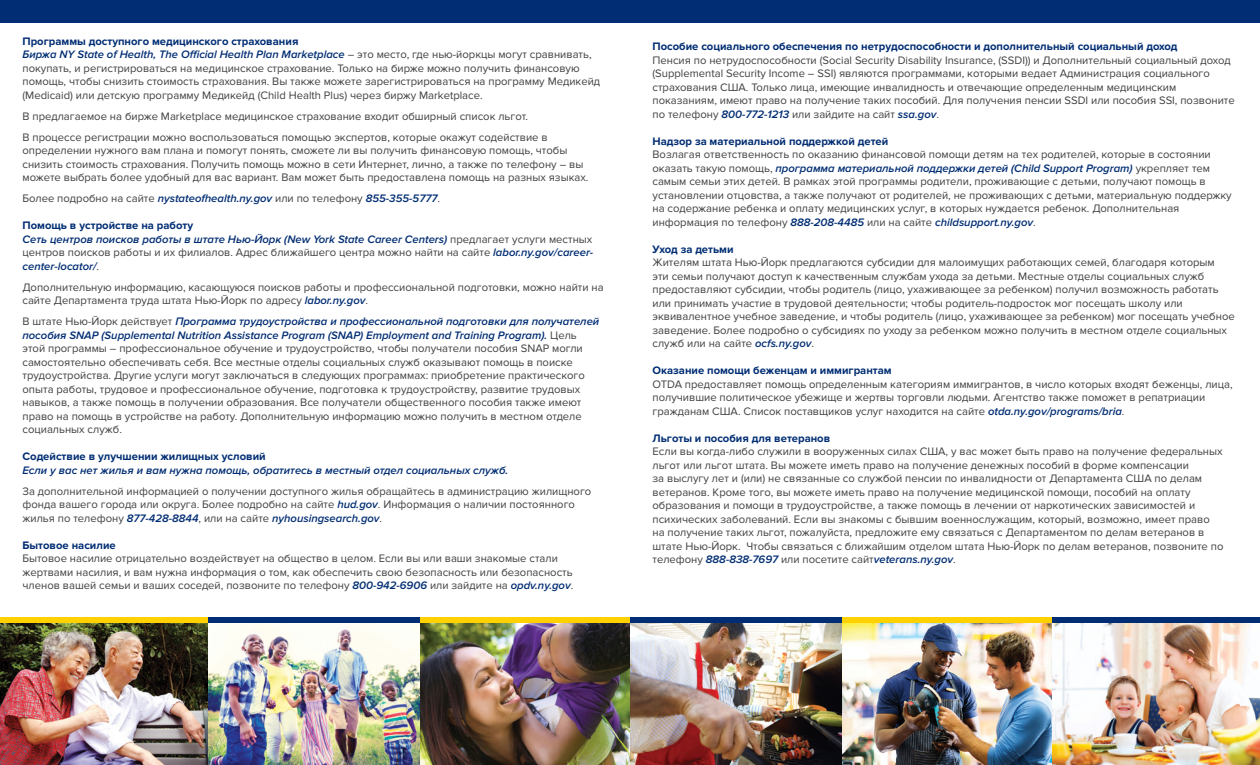
<style>
.page{position:relative;width:1260px;height:765px;background:#fff}
.page>*{position:absolute;margin:0;border:0;box-sizing:border-box;transform-origin:0 0}
.t1{font:11.25px/13.5px "Proxima Nova";color:#414042}
.t2{font:italic 600 11.25px/13.5px "Proxima Nova";color:#002d73}
.t3{font:700 11.25px "Proxima Nova";color:#002d73}
.s1{font-weight:700;color:#002d73}
.s2{font-weight:600;font-style:italic;color:#002d73}
.s3{font-weight:700;font-style:normal}
.s4{font-weight:400;font-style:normal;color:#414042}
</style>
<div class="page">
<div style="left:0;top:0;width:1260px;height:22px;background:#002d73"></div>
<img style="left:0;top:623px;width:1260px;height:142px">
<div style="left:0;top:618px;width:208px;height:5px;background:#ffd100"></div>
<div style="left:419px;top:618px;width:211px;height:5px;background:#ffd100"></div>
<div style="left:841px;top:618px;width:211px;height:5px;background:#ffd100"></div>
<div style="left:208px;top:618px;width:211px;height:5px;background:#002d73"></div>
<div style="left:630px;top:618px;width:211px;height:5px;background:#002d73"></div>
<div style="left:1052px;top:618px;width:208px;height:5px;background:#002d73"></div>
<p class="t1" style="left:22px;top:35px;width:579px"><span class="s1">Программы доступного медицинского страхования<br></span><span class="s2">Биржа NY State of Health, The Official Health Plan Marketplace</span> – это место, где нью-йоркцы могут сравнивать, покупать, и регистрироваться на медицинское страхование. Только на бирже можно получить финансовую помощь, чтобы снизить стоимость страхования. Вы также можете зарегистрироваться на программу Медикейд (Medicaid) или детскую программу Медикейд (Child Health Plus) через биржу Marketplace.</p>
<p class="t1" style="left:22px;top:106px;width:527px;line-height:21px">В предлагаемое на бирже Marketplace медицинское страхование входит обширный список льгот.<br>В процессе регистрации можно воспользоваться помощью экспертов, которые окажут содействие в</p>
<p class="t1" style="left:22px;top:144px;width:568px">определении нужного вам плана и помогут понять, сможете ли вы получить финансовую помощь, чтобы снизить стоимость страхования. Получить помощь можно в сети Интернет, лично, а также по телефону – вы можете выбрать более удобный для вас вариант. Вам может быть предоставлена помощь на разных языках.</p>
<p class="t1" style="left:22px;top:192px;width:419px">Более подробно на сайте <span class="s2">nystateofhealth.ny.gov</span> или по телефону <span class="s2">855-355-5777</span>.</p>
<p class="t2" style="left:22px;top:219px;width:572px"><span class="s3">Помощь в устройстве на работу<br></span>Сеть центров поисков работы в штате Нью-Йорк (New York State Career Centers) <span class="s4">предлагает услуги местных центров поисков работы и их филиалов. Адрес ближайшего центра можно найти на сайте</span> labor.ny.gov/career&shy;center-locator/<span class="s4">.</span></p>
<p class="t1" style="left:22px;top:281px;width:583px">Дополнительную информацию, касающуюся поисков работы и профессиональной подготовки, можно найти на сайте Департамента труда штата Нью-Йорк по адресу <span class="s2">labor.ny.gov</span>.</p>
<p class="t1" style="left:22px;top:315px;width:578px">В штате Нью-Йорк действует <span class="s2">Программа трудоустройства и профессиональной подготовки для получателей пособия SNAP (Supplemental Nutrition Assistance Program (SNAP) Employment and Training Program).</span> Цель этой программы – профессиональное обучение и трудоустройство, чтобы получатели пособия SNAP могли самостоятельно обеспечивать себя. Все местные отделы социальных служб оказывают помощь в поиске трудоустройства. Другие услуги могут заключаться в следующих программах: приобретение практического опыта работы, трудовое и профессиональное обучение, подготовка к трудоустройству, развитие трудовых навыков, а также помощь в получении образования. Все получатели общественного пособия также имеют право на помощь в устройстве на работу. Дополнительную информацию можно получить в местном отделе социальных служб.</p>
<p class="t3" style="left:22px;top:450px;width:245px">Содействие в улучшении жилищных условий</p>
<p class="t2" style="left:22px;top:464px;width:487px">Если у вас нет жилья и вам нужна помощь, обратитесь в местный отдел социальных служб.</p>
<p class="t1" style="left:22px;top:485px;width:570px">За дополнительной информацией о получении доступного жилья обращайтесь в администрацию жилищного фонда вашего города или округа. Более подробно на сайте <span class="s2">hud.gov</span>. Информация о наличии постоянного жилья по телефону <span class="s2">877-428-8844</span>, или на сайте <span class="s2">nyhousingsearch.gov</span>.</p>
<p class="t3" style="left:22px;top:539px;width:95px">Бытовое насилие</p>
<p class="t1" style="left:22px;top:552px;width:552px">Бытовое насилие отрицательно воздействует на общество в целом. Если вы или ваши знакомые стали жертвами насилия, и вам нужна информация о том, как обеспечить свою безопасность или безопасность членов вашей семьи и ваших соседей, позвоните по телефону <span class="s2">800-942-6906</span> или зайдите на <span class="s2">opdv.ny.gov</span>.</p>
<p class="t3" style="left:652px;top:40px;width:526px">Пособие социального обеспечения по нетрудоспособности и дополнительный социальный доход</p>
<p class="t1" style="left:652px;top:53px;width:584px">Пенсия по нетрудоспособности (Social Security Disability Insurance, (SSDI)) и Дополнительный социальный доход (Supplemental Security Income – SSI) являются программами, которыми ведает Администрация социального страхования США. Только лица, имеющие инвалидность и отвечающие определенным медицинским показаниям, имеют право на получение таких пособий. Для получения пенсии SSDI или пособия SSI, позвоните по телефону <span class="s2">800-772-1213</span> или зайдите на сайт <span class="s2">ssa.gov</span>.</p>
<p class="t3" style="left:652px;top:135px;width:237px">Надзор за материальной поддержкой детей</p>
<p class="t1" style="left:652px;top:148px;width:581px">Возлагая ответственность по оказанию финансовой помощи детям на тех родителей, которые в состоянии оказать такую помощь, <span class="s2">программа материальной поддержки детей (Child Support Program)</span> укрепляет тем самым семьи этих детей. В рамках этой программы родители, проживающие с детьми, получают помощь в установлении отцовства, а также получают от родителей, не проживающих с детьми, материальную поддержку на содержание ребенка и оплату медицинских услуг, в которых нуждается ребенок. Дополнительная информация по телефону <span class="s2">888-208-4485</span> или на сайте <span class="s2">childsupport.ny.gov</span>.</p>
<p class="t3" style="left:652px;top:243px;width:83px">Уход за детьми</p>
<p class="t1" style="left:652px;top:256px;width:584px">Жителям штата Нью-Йорк предлагаются субсидии для малоимущих работающих семей, благодаря которым<br>эти семьи получают доступ к качественным службам ухода за детьми. Местные отделы социальных служб предоставляют субсидии, чтобы родитель (лицо, ухаживающее за ребенком) получил возможность работать или принимать участие в трудовой деятельности; чтобы родитель-подросток мог посещать школу или эквивалентное учебное заведение, и чтобы родитель (лицо, ухаживающее за ребенком) мог посещать учебное заведение. Более подробно о субсидиях по уходу за ребенком можно получить в местном отделе социальных служб или на сайте <span class="s2">ocfs.ny.gov</span>.</p>
<p class="t3" style="left:652px;top:364px;width:241px">Оказание помощи беженцам и иммигрантам</p>
<p class="t1" style="left:652px;top:377px;width:582px">OTDA предоставляет помощь определенным категориям иммигрантов, в число которых входят беженцы, лица, получившие политическое убежище и жертвы торговли людьми. Агентство также поможет в репатриации гражданам США. Список поставщиков услуг находится на сайте <span class="s2">otda.ny.gov/programs/bria</span>.</p>
<p class="t3" style="left:652px;top:432px;width:179px">Льготы и пособия для ветеранов</p>
<p class="t1" style="left:652px;top:445px;width:572px">Если вы когда-либо служили в вооруженных силах США, у вас может быть право на получение федеральных льгот или льгот штата. Вы можете иметь право на получение денежных пособий в форме компенсации<br>за выслугу лет и (или) не связанные со службой пенсии по инвалидности от Департамента США по делам ветеранов. Кроме того, вы можете иметь право на получение медицинской помощи, пособий на оплату образования и помощи в трудоустройстве, а также помощь в лечении от наркотических зависимостей и психических заболеваний. Если вы знакомы с бывшим военнослужащим, который, возможно, имеет право на получение таких льгот, пожалуйста, предложите ему связаться с Департаментом по делам ветеранов в штате Нью-Йорк. Чтобы связаться с ближайшим отделом штата Нью-Йорк по делам ветеранов, позвоните по телефону <span class="s2">888-838-7697</span> или посетите сайт<span class="s2">veterans.ny.gov</span>.</p>
</div>
